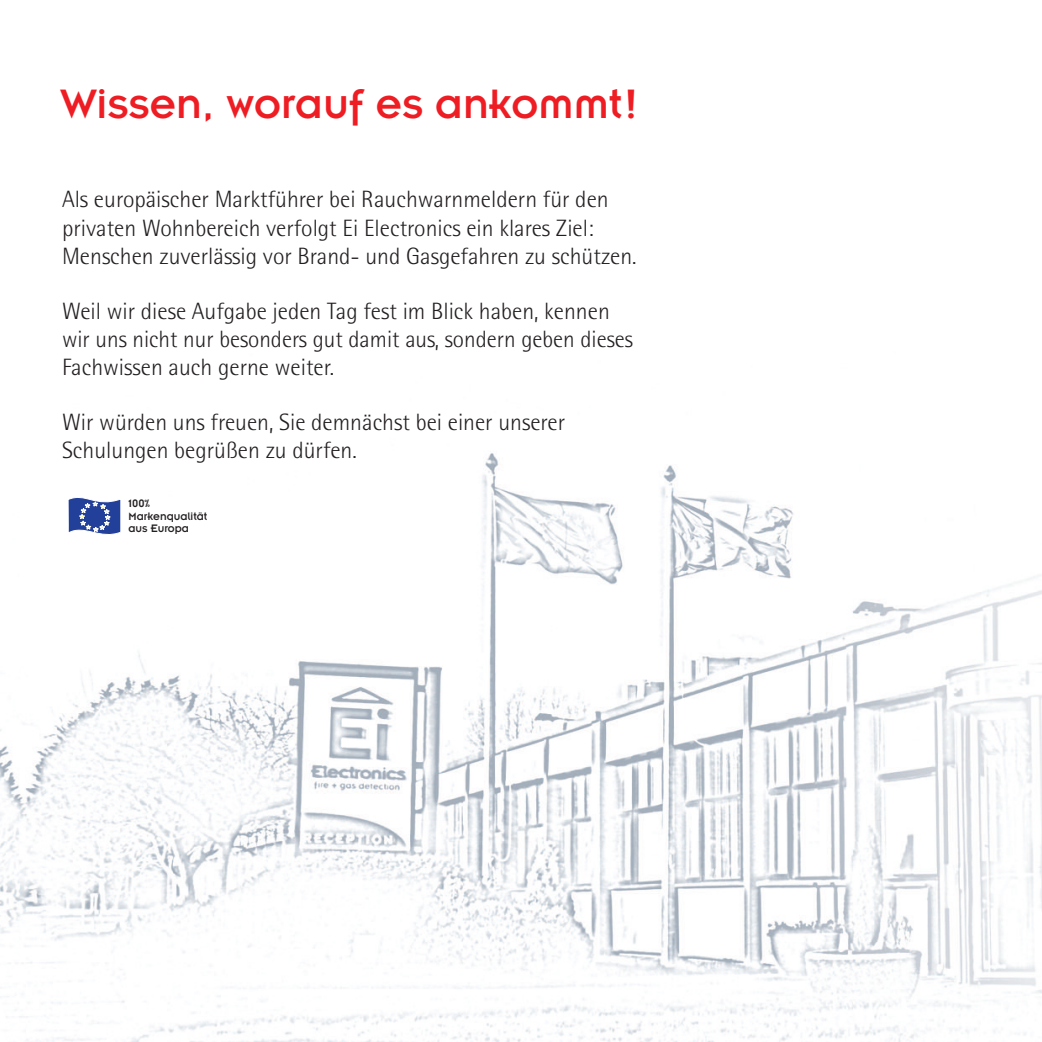
<style>
.page{position:relative;width:1042px;height:1042px;background:#fff}
.page>*{position:absolute;margin:0;border:0;box-sizing:border-box;transform-origin:0 0}
.t1{font:45.32px "Insignia LT Std";color:#ee1d23}
.t2{font:300 23.62px/28.3px "Rotis Semi Sans";color:#231f20}
.t3{font:11.9px/12.4px "Insignia LT Std";color:#231f20}
</style>
<div class="page">
<img style="left:0;top:453px;width:1042px;height:589px">
<svg style="left:68px;top:497px;width:53px;height:37px"></svg>
<h1 class="t1" style="left:60px;top:89px;width:579px">Wissen, worauf es ankommt!</h1>
<p class="t2" style="left:62px;top:187px;width:576px">Als europäischer Marktführer bei Rauchwarnmeldern für den privaten Wohnbereich verfolgt Ei Electronics ein klares Ziel:<br>Menschen zuverlässig vor Brand- und Gasgefahren zu schützen.</p>
<p class="t2" style="left:62px;top:299px;width:572px">Weil wir diese Aufgabe jeden Tag fest im Blick haben, kennen wir uns nicht nur besonders gut damit aus, sondern geben dieses<br>Fachwissen auch gerne weiter.</p>
<p class="t2" style="left:62px;top:410px;width:505px">Wir würden uns freuen, Sie demnächst bei einer unserer<br>Schulungen begrüßen zu dürfen.</p>
<p class="t3" style="left:129px;top:498px;width:80px">100%<br>Markenqualität aus Europa</p>
</div>
